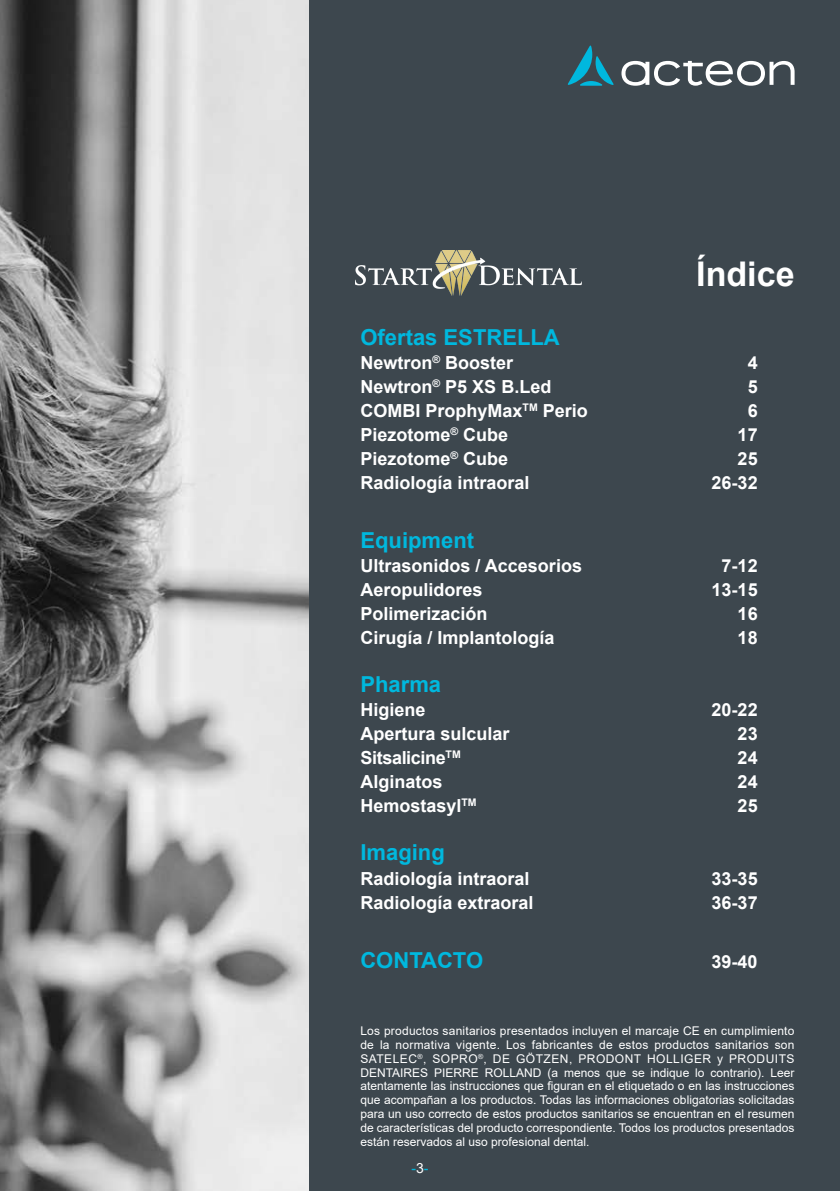
<style>
.page{position:relative;width:840px;height:1191px;background:#fff}
.page>*{position:absolute;margin:0;border:0;box-sizing:border-box;transform-origin:0 0}
.t1{font:700 34px "Arial";color:#fff}
.t2{font:700 22px "Arial";color:#00b8de}
.t3{font:700 18px "Arial";color:#fff}
.t4{font:700 18px "Arial";letter-spacing:-.02em;color:#fff}
.t5{font:14px "Arial";color:#00b8de}
.t6{font:12px/13.8px "Arial";color:#fff;text-align:justify}
.s1{color:#fff}
</style>
<div class="page">
<img style="left:0;top:0;width:309px;height:1191px">
<div style="left:309px;top:0;width:530px;height:1191px;background:#3d474e"></div>
<svg style="left:567px;top:45px;width:46px;height:41px"></svg>
<svg style="left:621px;top:61px;width:173px;height:25px"></svg>
<img style="left:356px;top:250px;width:225px;height:45px">
<h1 class="t1" style="left:695px;top:250px;width:100px">Índice</h1>
<h2 class="t2" style="left:360px;top:322px;width:201px">Ofertas ESTRELLA</h2>
<h3 class="t3" style="left:360px;top:350px;width:154px">Newtron<sup>®</sup> Booster</h3>
<h3 class="t3" style="left:747px;top:350px;width:12px">4</h3>
<h3 class="t3" style="left:360px;top:374px;width:192px">Newtron<sup>®</sup> P5 XS B.Led</h3>
<h3 class="t3" style="left:747px;top:374px;width:12px">5</h3>
<h3 class="t3" style="left:360px;top:398px;width:229px">COMBI ProphyMax<sup>TM</sup> Perio</h3>
<h3 class="t3" style="left:747px;top:398px;width:12px">6</h3>
<h3 class="t3" style="left:360px;top:422px;width:149px">Piezotome<sup>®</sup> Cube</h3>
<h3 class="t3" style="left:737px;top:422px;width:22px">17</h3>
<h3 class="t3" style="left:360px;top:446px;width:149px">Piezotome<sup>®</sup> Cube</h3>
<h3 class="t3" style="left:737px;top:446px;width:22px">25</h3>
<h3 class="t3" style="left:360px;top:470px;width:171px">Radiología intraoral</h3>
<h3 class="t3" style="left:711px;top:470px;width:48px">26-32</h3>
<h2 class="t2" style="left:360px;top:525px;width:115px">Equipment</h2>
<h3 class="t3" style="left:360px;top:553px;width:223px">Ultrasonidos / Accesorios</h3>
<h3 class="t3" style="left:721px;top:553px;width:38px">7-12</h3>
<h3 class="t3" style="left:360px;top:577px;width:124px">Aeropulidores</h3>
<h3 class="t3" style="left:711px;top:577px;width:48px">13-15</h3>
<h3 class="t3" style="left:360px;top:601px;width:129px">Polimerización</h3>
<h3 class="t3" style="left:737px;top:601px;width:22px">16</h3>
<h3 class="t3" style="left:360px;top:625px;width:196px">Cirugía / Implantología</h3>
<h3 class="t3" style="left:737px;top:625px;width:22px">18</h3>
<h2 class="t2" style="left:360px;top:669px;width:82px">Pharma</h2>
<h3 class="t3" style="left:360px;top:697px;width:67px">Higiene</h3>
<h3 class="t3" style="left:711px;top:697px;width:48px">20-22</h3>
<h3 class="t3" style="left:360px;top:721px;width:151px">Apertura sulcular</h3>
<h3 class="t3" style="left:737px;top:721px;width:22px">23</h3>
<h3 class="t4" style="left:360px;top:745px;width:102px">Sitsalicine<sup>TM</sup></h3>
<h3 class="t3" style="left:737px;top:745px;width:22px">24</h3>
<h3 class="t3" style="left:360px;top:769px;width:84px">Alginatos</h3>
<h3 class="t3" style="left:737px;top:769px;width:22px">24</h3>
<h3 class="t3" style="left:360px;top:793px;width:118px">Hemostasyl<sup>TM</sup></h3>
<h3 class="t3" style="left:737px;top:793px;width:22px">25</h3>
<h2 class="t2" style="left:360px;top:837px;width:86px">Imaging</h2>
<h3 class="t3" style="left:360px;top:865px;width:171px">Radiología intraoral</h3>
<h3 class="t3" style="left:711px;top:865px;width:48px">33-35</h3>
<h3 class="t3" style="left:360px;top:889px;width:175px">Radiología extraoral</h3>
<h3 class="t3" style="left:711px;top:889px;width:48px">36-37</h3>
<h2 class="t2" style="left:360px;top:944px;width:124px">CONTACTO</h2>
<h3 class="t3" style="left:711px;top:949px;width:48px">39-40</h3>
<p class="t6" style="left:360px;top:1024px;width:435px">Los productos sanitarios presentados incluyen el marcaje CE en cumplimiento de la normativa vigente. Los fabricantes de estos productos sanitarios son SATELEC<sup>®</sup>, SOPRO<sup>®</sup>, DE GÖTZEN, PRODONT HOLLIGER y PRODUITS DENTAIRES PIERRE ROLLAND (a menos que se indique lo contrario). Leer atentamente las instrucciones que figuran en el etiquetado o en las instrucciones que acompañan a los productos. Todas las informaciones obligatorias solicitadas para un uso correcto de estos productos sanitarios se encuentran en el resumen de características del producto correspondiente. Todos los productos presentados están reservados al uso profesional dental.</p>
<p class="t5" style="left:411px;top:1158px;width:19px">-<span class="s1">3</span>-</p>
</div>
